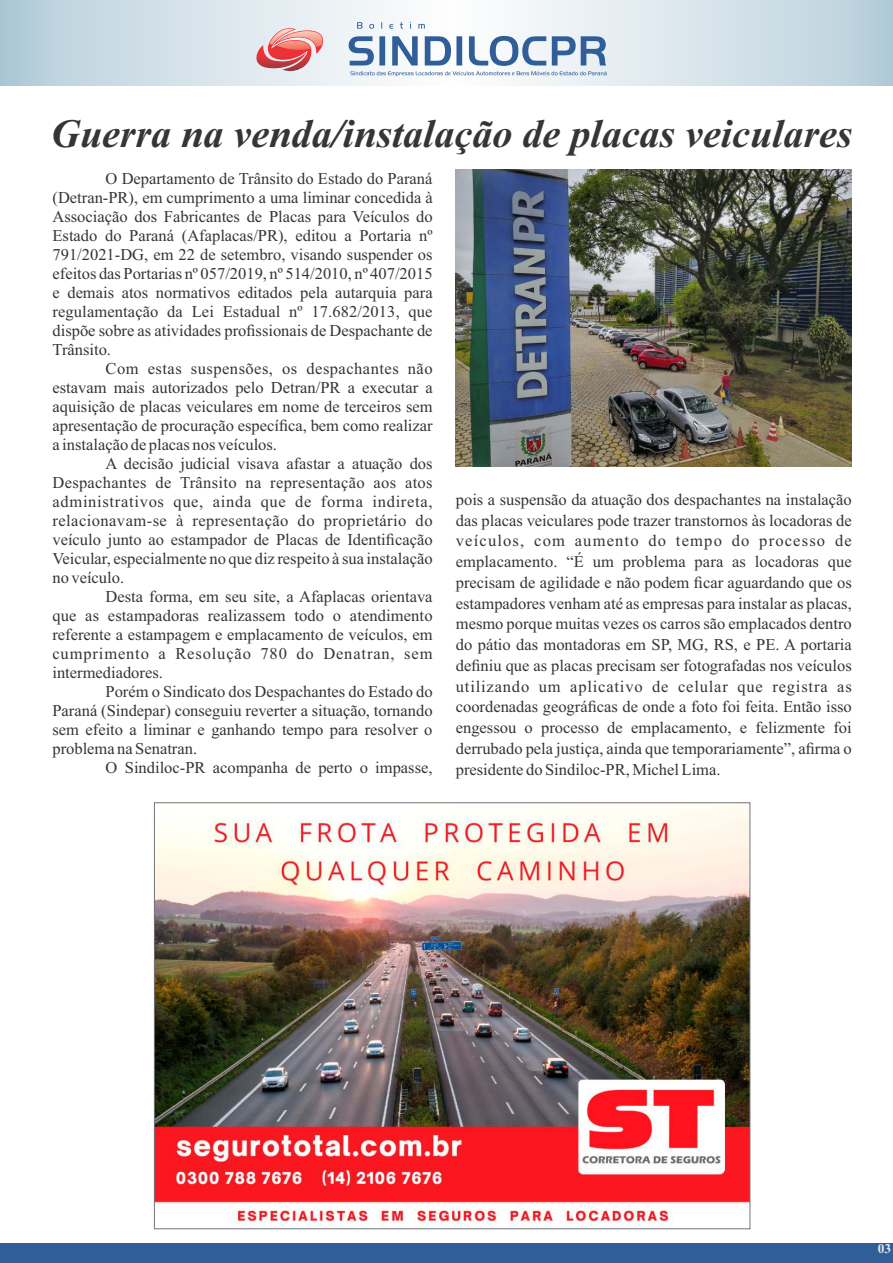
<style>
.page{position:relative;width:893px;height:1263px;background:#fff}
.page>*{position:absolute;margin:0;border:0;box-sizing:border-box;transform-origin:0 0}
.t1{font:italic 700 40.2px "Times New Roman";color:#373435}
.t2{font:16.5px/19px "Times New Roman";color:#373435;text-align:justify}
.t3{font:700 13.5px "Times New Roman";color:#e6e7e8}
</style>
<div class="page">
<img style="left:456px;top:170px;width:396px;height:297px">
<div style="left:0;top:1243px;width:893px;height:20px;background:#305e98"></div>
<div style="left:452px;top:0;width:441px;height:86px;background:linear-gradient(to right,#fff,#b8cfdc)"></div>
<div style="left:0;top:0;width:452px;height:86px;background:linear-gradient(to right,#b4cdda,#fff)"></div>
<svg style="left:357px;top:22px;width:68px;height:7px"></svg>
<svg style="left:349px;top:36px;width:258px;height:40px"></svg>
<svg style="left:254px;top:25px;width:75px;height:47px;background:#e4a8a9"></svg>
<img style="left:156px;top:804px;width:592px;height:423px">
<h1 class="t1" style="left:51px;top:119px;width:803px">Guerra na venda/instalação de placas veiculares</h1>
<p class="t2" style="left:53px;top:170px;width:382px;text-indent:53px">O Departamento de Trânsito do Estado do Paraná (Detran-PR), em cumprimento a uma liminar concedida à Associação dos Fabricantes de Placas para Veículos do Estado do Paraná (Afaplacas/PR), editou a Portaria nº 791/2021-DG, em 22 de setembro, visando suspender os efeitos das Portarias nº 057/2019, nº 514/2010, nº 407/2015 e demais atos normativos editados pela autarquia para regulamentação da Lei Estadual nº 17.682/2013, que dispõe sobre as atividades profissionais de Despachante de Trânsito.</p>
<p class="t2" style="left:53px;top:360px;width:382px;text-indent:53px">Com estas suspensões, os despachantes não estavam mais autorizados pelo Detran/PR a executar a aquisição de placas veiculares em nome de terceiros sem apresentação de procuração específica, bem como realizar a instalação de placas nos veículos.</p>
<p class="t2" style="left:52px;top:455px;width:382px;text-indent:53px">A decisão judicial visava afastar a atuação dos Despachantes de Trânsito na representação aos atos administrativos que, ainda que de forma indireta, relacionavam-se à representação do proprietário do veículo junto ao estampador de Placas de Identificação Veicular, especialmente no que diz respeito à sua instalação no veículo.</p>
<p class="t2" style="left:52px;top:589px;width:382px;text-indent:53px">Desta forma, em seu site, a Afaplacas orientava que as estampadoras realizassem todo o atendimento referente a estampagem e emplacamento de veículos, em cumprimento a Resolução 780 do Denatran, sem intermediadores.</p>
<p class="t2" style="left:52px;top:684px;width:382px;text-indent:53px">Porém o Sindicato dos Despachantes do Estado do Paraná (Sindepar) conseguiu reverter a situação, tornando sem efeito a liminar e ganhando tempo para resolver o problema na Senatran.</p>
<p class="t2" style="left:106px;top:760px;width:328px">O Sindiloc-PR acompanha de perto o impasse,</p>
<p class="t2" style="left:456px;top:491px;width:397px;line-height:20.7px">pois a suspensão da atuação dos despachantes na instalação das placas veiculares pode trazer transtornos às locadoras de veículos, com aumento do tempo do processo de emplacamento. “É um problema para as locadoras que precisam de agilidade e não podem ficar aguardando que os estampadores venham até as empresas para instalar as placas, mesmo porque muitas vezes os carros são emplacados dentro do pátio das montadoras em SP, MG, RS, e PE. A portaria definiu que as placas precisam ser fotografadas nos veículos utilizando um aplicativo de celular que registra as coordenadas geográficas de onde a foto foi feita. Então isso engessou o processo de emplacamento, e felizmente foi derrubado pela justiça, ainda que temporariamente”, afirma o presidente do Sindiloc-PR, Michel Lima.</p>
<p class="t3" style="left:878px;top:1244px;width:15px">03</p>
</div>
